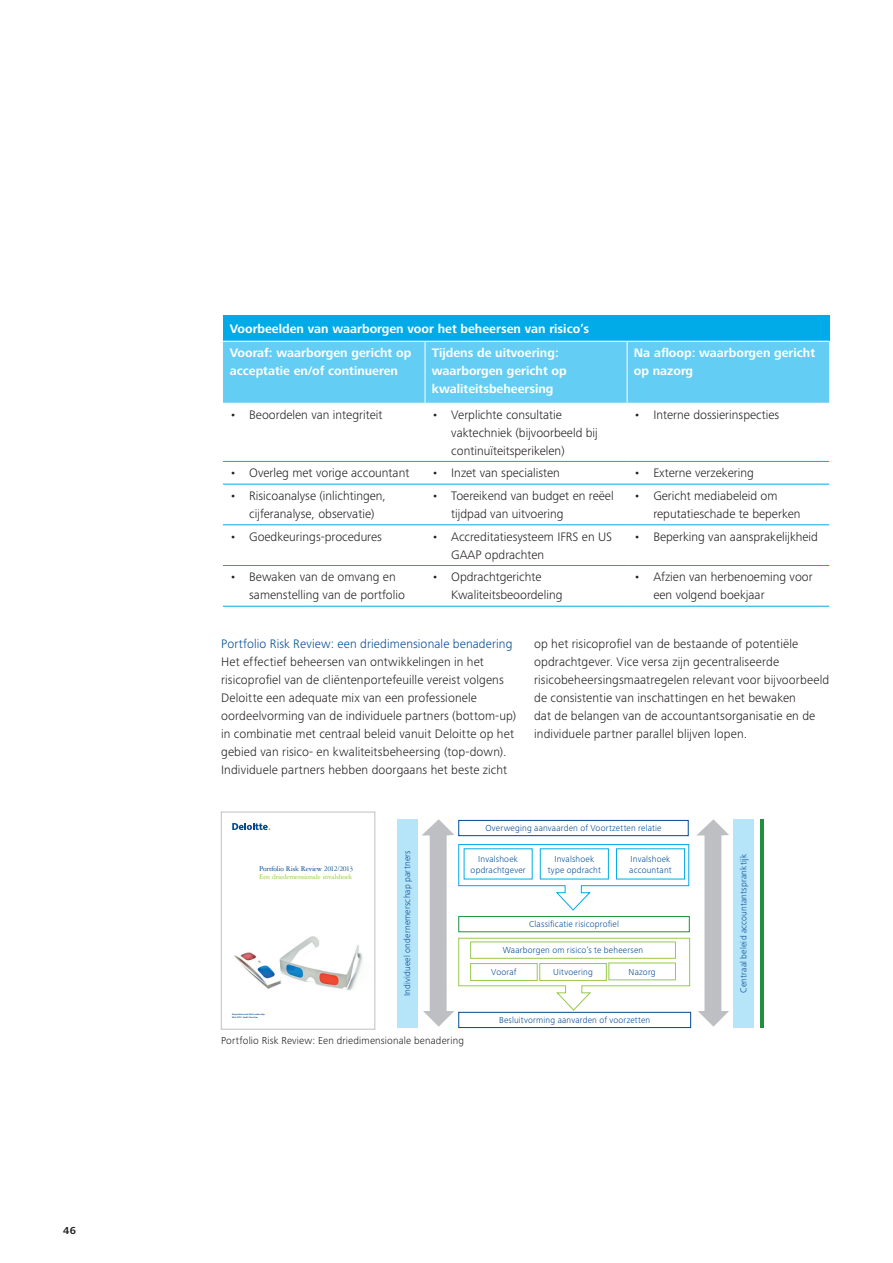
<style>
.page{position:relative;width:893px;height:1263px;background:#fff}
.page>*{position:absolute;margin:0;border:0;box-sizing:border-box;transform-origin:0 0}
.Body{font:300 12.75px/18px "Frutiger Next Pro";color:#231f20}
.t1{font:700 12.75px/18px "Frutiger Next Pro";color:#fff}
.C_Subheading{font:300 12.75px "Frutiger Next Pro";letter-spacing:.01em;color:#014a94}
.Bijschrift{font:300 10.5px "Frutiger Next Pro";letter-spacing:.015em;color:#231f20}
.t2{font:700 10.5px "Frutiger Next Pro";color:#231f20}
.t3{font:300 9px/11.2px "Frutiger Next Pro";letter-spacing:.02em;color:#014a94;text-align:center}
.t4{font:7.8px/7.8px "Garamond 3 LT Std";letter-spacing:-.025em;color:#97ca49}
.t5{font:700 2.25px/3.2px "Frutiger Next Pro";letter-spacing:.01em;color:#014a94}
.s1{color:#014a94}
</style>
<div class="page">
<div style="left:223px;top:316px;width:606px;height:25px;background:#00abe7"></div>
<div style="left:223px;top:342px;width:606px;height:61px;background:#63cdf3"></div>
<hr style="left:425px;top:342px;width:1px;height:61px;background:#fff">
<hr style="left:627px;top:342px;width:1px;height:61px;background:#fff">
<hr style="left:223px;top:461px;width:202px;height:1px;background:#00abe7">
<hr style="left:425px;top:461px;width:202px;height:1px;background:#00abe7">
<hr style="left:627px;top:461px;width:202px;height:1px;background:#00abe7">
<hr style="left:223px;top:484px;width:202px;height:1px;background:#00abe7">
<hr style="left:425px;top:484px;width:202px;height:1px;background:#00abe7">
<hr style="left:627px;top:484px;width:202px;height:1px;background:#00abe7">
<hr style="left:223px;top:524px;width:202px;height:1px;background:#00abe7">
<hr style="left:425px;top:524px;width:202px;height:1px;background:#00abe7">
<hr style="left:627px;top:524px;width:202px;height:1px;background:#00abe7">
<hr style="left:223px;top:565px;width:202px;height:1px;background:#00abe7">
<hr style="left:425px;top:565px;width:202px;height:1px;background:#00abe7">
<hr style="left:627px;top:565px;width:202px;height:1px;background:#00abe7">
<hr style="left:223px;top:606px;width:202px;height:1px;background:#00abe7">
<hr style="left:425px;top:606px;width:202px;height:1px;background:#00abe7">
<hr style="left:627px;top:606px;width:202px;height:1px;background:#00abe7">
<img style="left:234px;top:936px;width:129px;height:55px">
<svg style="left:232px;top:823px;width:38px;height:7px"></svg>
<div style="left:221px;top:812px;width:154px;height:217px;border:1px solid #bebfc2"></div>
<div style="left:458px;top:1012px;width:233px;height:16px;border:1px solid #014a94"></div>
<div style="left:733px;top:819px;width:20px;height:208px;background:#b6e4f9"></div>
<div style="left:397px;top:819px;width:20px;height:208px;background:#b6e4f9"></div>
<svg style="left:696px;top:819px;width:33px;height:208px"></svg>
<svg style="left:422px;top:819px;width:268px;height:208px"></svg>
<hr style="left:760px;top:820px;width:3px;height:208px;background:#1f913e">
<p class="t2" style="left:63px;top:1224px;width:14px">46</p>
<p class="t1" style="left:230px;top:320px;width:361px">Voorbeelden van waarborgen voor het beheersen van risico’s</p>
<p class="t1" style="left:230px;top:344px;width:183px">Vooraf: waarborgen gericht op acceptatie en/of continueren</p>
<p class="t1" style="left:432px;top:344px;width:136px">Tijdens de uitvoering: waarborgen gericht op kwaliteitsbeheersing</p>
<p class="t1" style="left:634px;top:344px;width:183px">Na afloop: waarborgen gericht op nazorg</p>
<p class="Body" style="left:230px;top:405px;width:154px">• Beoordelen van integriteit</p>
<p class="Body" style="left:451px;top:405px;width:148px;text-indent:-20px">• Verplichte consultatie vaktechniek (bijvoorbeeld bij continuïteitsperikelen)</p>
<p class="Body" style="left:634px;top:405px;width:147px">• Interne dossierinspecties</p>
<p class="Body" style="left:230px;top:464px;width:181px">• Overleg met vorige accountant</p>
<p class="Body" style="left:432px;top:464px;width:130px">• Inzet van specialisten</p>
<p class="Body" style="left:634px;top:464px;width:121px">• Externe verzekering</p>
<p class="Body" style="left:249px;top:487px;width:138px;text-indent:-20px">• Risicoanalyse (inlichtingen, cijferanalyse, observatie)</p>
<p class="Body" style="left:451px;top:487px;width:164px;text-indent:-20px">• Toereikend van budget en reëel tijdpad van uitvoering</p>
<p class="Body" style="left:653px;top:487px;width:149px;text-indent:-20px">• Gericht mediabeleid om reputatieschade te beperken</p>
<p class="Body" style="left:230px;top:527px;width:154px">• Goedkeurings-procedures</p>
<p class="Body" style="left:451px;top:527px;width:162px;text-indent:-20px">• Accreditatiesysteem IFRS en US<br>GAAP opdrachten</p>
<p class="Body" style="left:634px;top:527px;width:186px">• Beperking van aansprakelijkheid</p>
<p class="Body" style="left:249px;top:568px;width:157px;text-indent:-20px">• Bewaken van de omvang en samenstelling van de portfolio</p>
<p class="Body" style="left:451px;top:568px;width:113px;text-indent:-20px">• Opdrachtgerichte<br>Kwaliteitsbeoordeling</p>
<p class="Body" style="left:653px;top:568px;width:161px;text-indent:-20px">• Afzien van herbenoeming voor een volgend boekjaar</p>
<p class="C_Subheading" style="left:221px;top:636px;width:293px">Portfolio Risk Review: een driedimensionale benadering</p>
<p class="Body" style="left:221px;top:653px;width:296px">Het effectief beheersen van ontwikkelingen in het risicoprofiel van de cliëntenportefeuille vereist volgens Deloitte een adequate mix van een professionele oordeelvorming van de individuele partners (bottom-up) in combinatie met centraal beleid vanuit Deloitte op het gebied van risico- en kwaliteitsbeheersing (top-down).<br>Individuele partners hebben doorgaans het beste zicht</p>
<p class="Body" style="left:534px;top:635px;width:297px">op het risicoprofiel van de bestaande of potentiële opdrachtgever. Vice versa zijn gecentraliseerde risicobeheersingsmaatregelen relevant voor bijvoorbeeld de consistentie van inschattingen en het bewaken<br>dat de belangen van de accountantsorganisatie en de individuele partner parallel blijven lopen.</p>
<p class="t4" style="left:259px;top:865px;width:95px"><span class="s1">Portfolio Risk Review 2012/2013<br></span>Een driedemensionale invalshoek</p>
<p class="t5" style="left:232px;top:1013px;width:34px">Reputation and Risk Leadership<br>Mei 2012, Audit function</p>
<p class="t3" style="left:402px;top:996px;width:148px;rotate:-90deg">Individueel ondernemerschap partners</p>
<p class="t3" style="left:485px;top:823px;width:178px">Overweging aanvaarden of Voortzetten relatie</p>
<p class="t3" style="left:471px;top:853px;width:57px">Invalshoek opdrachtgever</p>
<p class="t3" style="left:548px;top:853px;width:55px">Invalshoek type opdracht</p>
<p class="t3" style="left:629px;top:853px;width:44px;text-align:left">Invalshoek accountant</p>
<p class="t3" style="left:529px;top:919px;width:91px">Classificatie risicoprofiel</p>
<p class="t3" style="left:503px;top:945px;width:142px">Waarborgen om risico’s te beheersen</p>
<p class="t3" style="left:491px;top:967px;width:27px">Vooraf</p>
<p class="t3" style="left:553px;top:966px;width:41px">Uitvoering</p>
<p class="t3" style="left:629px;top:966px;width:29px">Nazorg</p>
<p class="t3" style="left:499px;top:1014px;width:153px">Besluitvorming aanvarden of voorzetten</p>
<p class="Bijschrift" style="left:221px;top:1034px;width:244px">Portfolio Risk Review: Een driedimensionale benadering</p>
<p class="t3" style="left:738px;top:992px;width:140px;rotate:-90deg">Centraal beleid accountantspranktijk</p>
</div>
